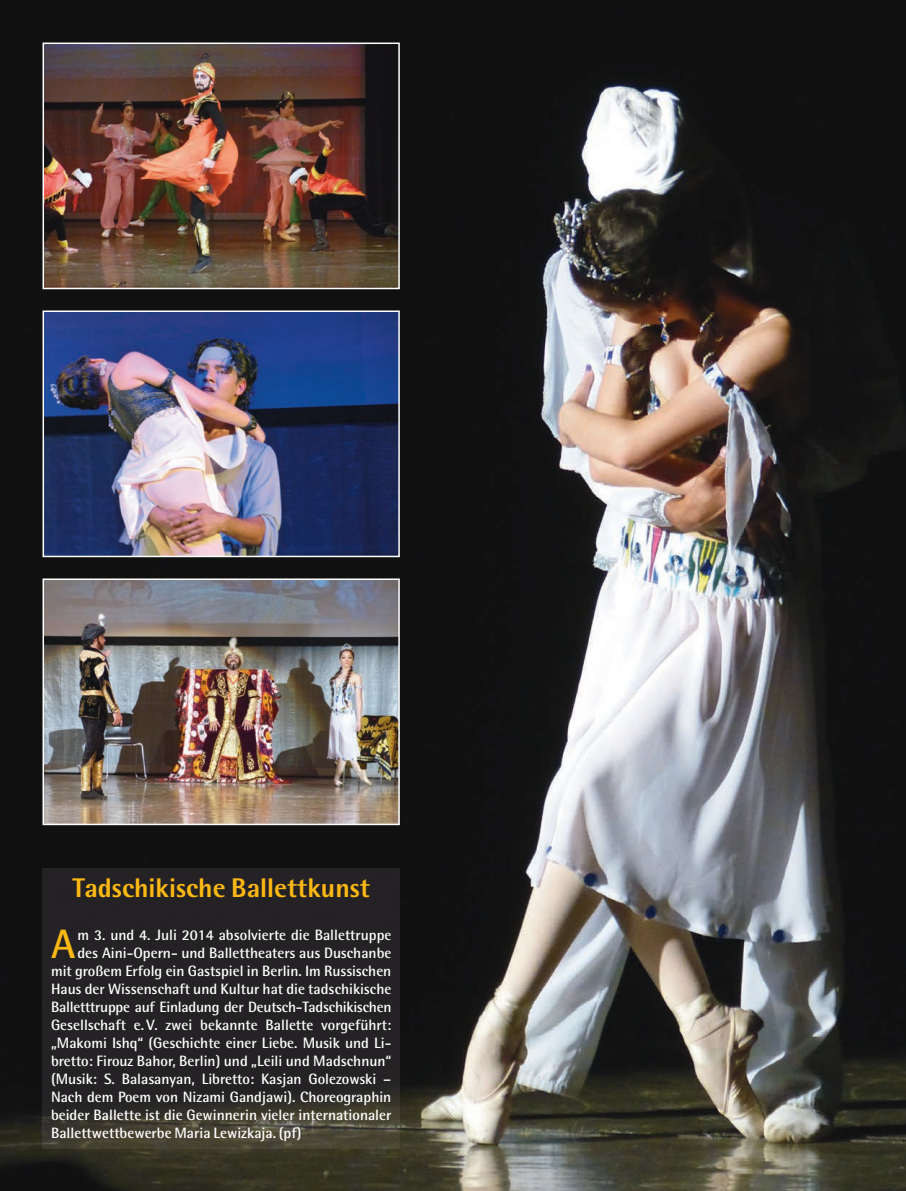
<style>
.page{position:relative;width:906px;height:1191px;background:#fff}
.page>*{position:absolute;margin:0;border:0;box-sizing:border-box;transform-origin:0 0}
.t1{font:700 41.1px "Rotis Semi Sans";color:#fcb814}
.t2{font:800 27px "Rotis Semi Sans";color:#fcb814}
.t3{font:700 15px "Rotis Semi Sans";color:#fff}
</style>
<div class="page">
<img style="left:0;top:0;width:906px;height:1191px">
<img style="left:46px;top:581px;width:351px;height:241px">
<div style="left:43px;top:578px;width:357px;height:247px;border:2px solid #fff"></div>
<img style="left:46px;top:313px;width:351px;height:241px">
<div style="left:43px;top:310px;width:357px;height:247px;border:2px solid #fff"></div>
<img style="left:46px;top:46px;width:351px;height:240px">
<div style="left:43px;top:43px;width:357px;height:246px;border:2px solid #fff"></div>
<img style="left:43px;top:868px;width:357px;height:280px">
<h2 class="t2" style="left:72px;top:878px;width:299px">Tadschikische Ballettkunst</h2>
<h1 class="t1" style="left:51px;top:930px;width:26px">A</h1>
<p class="t3" style="left:77px;top:930px;width:315px">m 3. und 4. Juli 2014 absolvierte die Ballettruppe</p>
<p class="t3" style="left:77px;top:948px;width:315px">des Aini-Opern- und Ballettheaters aus Duschanbe</p>
<p class="t3" style="left:51px;top:966px;width:342px">mit großem Erfolg ein Gastspiel in Berlin. Im Russischen</p>
<p class="t3" style="left:51px;top:984px;width:342px">Haus der Wissenschaft und Kultur hat die tadschikische</p>
<p class="t3" style="left:51px;top:1002px;width:342px">Balletttruppe auf Einladung der Deutsch-Tadschikischen</p>
<p class="t3" style="left:51px;top:1020px;width:342px">Gesellschaft e. V. zwei bekannte Ballette vorgeführt:</p>
<p class="t3" style="left:51px;top:1038px;width:342px">„Makomi Ishq“ (Geschichte einer Liebe. Musik und Li-</p>
<p class="t3" style="left:51px;top:1056px;width:342px">bretto: Firouz Bahor, Berlin) und „Leili und Madschnun“</p>
<p class="t3" style="left:51px;top:1074px;width:342px">(Musik: S. Balasanyan, Libretto: Kasjan Golezowski –</p>
<p class="t3" style="left:51px;top:1092px;width:342px">Nach dem Poem von Nizami Gandjawi). Choreographin</p>
<p class="t3" style="left:51px;top:1110px;width:342px">beider Ballette ist die Gewinnerin vieler internationaler</p>
<p class="t3" style="left:51px;top:1128px;width:252px">Ballettwettbewerbe Maria Lewizkaja. (pf)</p>
</div>
